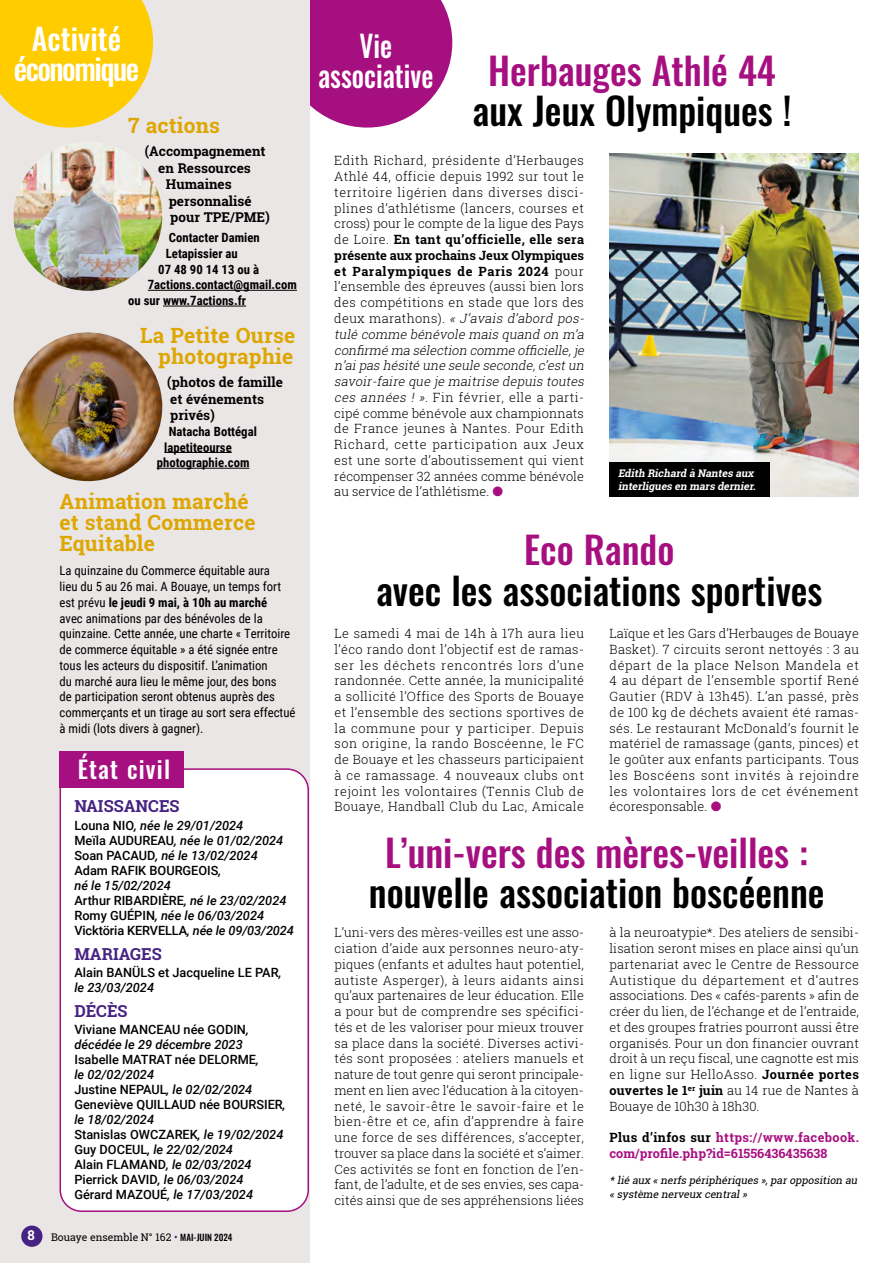
<style>
.page{position:relative;width:893px;height:1263px;background:#fff}
.page>*{position:absolute;margin:0;border:0;box-sizing:border-box;transform-origin:0 0}
.t1{font:500 37.5px "Oswald";color:#000}
.t2{font:500 37.5px "Oswald";color:#a60f80}
.t3{font:500 30px/30px "Oswald";letter-spacing:-.05em;color:#fff;text-align:center}
.t4{font:500 30px/30px "Oswald";color:#fff;text-align:center;scale:.9 1}
.t5{font:500 24px "Oswald";letter-spacing:.05em;color:#fff}
.t6{font:700 21px/21px "Roboto Slab";letter-spacing:.01em;color:#dea600;text-align:right}
.t7{font:700 16.5px "Roboto Slab";color:#462282}
.t8{font:700 13.5px/16.5px "Roboto Slab";color:#000}
.t9{font:300 12.75px/15.8px "Roboto Slab";letter-spacing:.03em;color:#000;text-align:justify}
.t10{font:12.75px/15.8px "Roboto Condensed";color:#000}
.t11{font:500 12.75px/15px "Roboto";color:#000}
.t12{font:italic 500 12.75px/15px "Roboto";color:#000}
.t13{font:700 12.75px "Roboto Condensed";color:#000}
.t14{font:700 12.75px/15.8px "Roboto Slab";letter-spacing:.015em;color:#a60f80}
.t15{font:italic 10.5px/13.5px "Roboto Slab";color:#000}
.t16{font:italic 700 10.5px/13.5px "Roboto Slab";color:#fff}
.t17{font:10.5px "Roboto Slab";color:#000}
.s1{font-weight:700}
.s2{font-style:normal}
.s3{font-style:italic}
.s4{font-weight:700;font-size:13.5px;color:#fff}
.s5{color:#462282}
.s6{font-family:"Oswald";font-weight:500;font-size:9px}
.s7{color:#a60f80}
.s8{color:#000}
</style>
<div class="page">
<img style="left:609px;top:153px;width:250px;height:343px">
<svg style="left:309px;top:0;width:143px;height:128px;background:#b02c8f"></svg>
<div style="left:277px;top:0;width:51px;height:30px;background:#a60f80"></div>
<div style="left:0;top:0;width:309px;height:1263px;background:#e9e6e5"></div>
<hr style="left:148px;top:290px;width:149px;height:1px;background:#000">
<hr style="left:163px;top:306px;width:83px;height:1px;background:#000">
<hr style="left:164px;top:452px;width:68px;height:1px;background:#000">
<hr style="left:157px;top:468px;width:93px;height:1px;background:#000">
<img style="left:14px;top:142px;width:148px;height:149px;border-radius:74px">
<img style="left:14px;top:332px;width:148px;height:149px;border-radius:74px">
<svg style="left:0;top:0;width:153px;height:128px;background:#fccf1e"></svg>
<div style="left:0;top:0;width:30px;height:30px;background:#fc0"></div>
<div style="left:609px;top:462px;width:161px;height:34px;background:#000"></div>
<div style="left:60px;top:769px;width:248px;height:442px;background:#fff;border-radius:21px"></div>
<div style="left:60px;top:768px;width:249px;height:444px;border:2px solid #a60f80;border-radius:21px"></div>
<div style="left:60px;top:751px;width:124px;height:36px;background:#a60f80"></div>
<div style="left:21px;top:1225px;width:22px;height:22px;background:#462282;border-radius:50%"></div>
<h2 class="t3" style="left:14px;top:26px;width:127px">Activité économique</h2>
<h3 class="t6" style="left:128px;top:115px;width:93px">7 actions</h3>
<p class="t8" style="left:145px;top:143px;width:122px">(Accompagnement</p>
<p class="t8" style="left:158px;top:159px;width:94px">en Ressources</p>
<p class="t8" style="left:166px;top:176px;width:67px">Humaines</p>
<p class="t8" style="left:169px;top:192px;width:84px">personnalisé</p>
<p class="t8" style="left:170px;top:209px;width:101px">pour TPE/PME)</p>
<p class="t13" style="left:169px;top:229px;width:93px">Contacter Damien</p>
<p class="t13" style="left:166px;top:244px;width:73px">Letapissier au</p>
<p class="t13" style="left:158px;top:260px;width:102px">07 48 90 14 13 ou à</p>
<p class="t13" style="left:148px;top:276px;width:151px">7actions.contact@gmail.com</p>
<p class="t13" style="left:128px;top:292px;width:119px">ou sur www.7actions.fr</p>
<h3 class="t6" style="left:140px;top:325px;width:157px">La Petite Ourse photographie</h3>
<p class="t8" style="left:167px;top:374px;width:117px">(photos de famille et événements privés)</p>
<p class="t13" style="left:169px;top:422px;width:90px">Natacha Bottégal</p>
<p class="t13" style="left:164px;top:438px;width:69px">lapetiteourse</p>
<p class="t13" style="left:157px;top:454px;width:94px">photographie.com</p>
<h3 class="t6" style="left:60px;top:491px;width:197px;text-align:left">Animation marché et stand Commerce<br>Equitable</h3>
<p class="t10" style="left:60px;top:563px;width:237px">La quinzaine du Commerce équitable aura<br>lieu du 5 au 26 mai. A Bouaye, un temps fort est prévu <span class="s1">le jeudi 9 mai, à 10h au marché<br></span>avec animations par des bénévoles de la quinzaine. Cette année, une charte « Territoire de commerce équitable » a été signée entre tous les acteurs du dispositif. L’animation<br>du marché aura lieu le même jour, des bons<br>de participation seront obtenus auprès des commerçants et un tirage au sort sera effectué à midi (lots divers à gagner).</p>
<h3 class="t5" style="left:78px;top:757px;width:94px">État civil</h3>
<p class="t7" style="left:74px;top:795px;width:107px">NAISSANCES</p>
<p class="t12" style="left:74px;top:817px;width:221px"><span class="s2">Louna NIO</span>, née le 29/01/2024<br><span class="s2">Meïla AUDUREAU</span>, née le 01/02/2024<br><span class="s2">Soan PACAUD</span>, né le 13/02/2024<br><span class="s2">Adam RAFIK BOURGEOIS</span>,<br>né le 15/02/2024<br><span class="s2">Arthur RIBARDIÈRE</span>, né le 23/02/2024<br><span class="s2">Romy GUÉPIN</span>, née le 06/03/2024<br><span class="s2">Vicktöria KERVELLA</span>, née le 09/03/2024</p>
<p class="t7" style="left:74px;top:942px;width:89px">MARIAGES</p>
<p class="t11" style="left:74px;top:964px;width:209px">Alain BANÜLS et Jacqueline LE PAR<span class="s3">, le 23/03/2024</span></p>
<p class="t7" style="left:74px;top:999px;width:55px">DÉCÈS</p>
<p class="t11" style="left:74px;top:1021px;width:213px">Viviane MANCEAU née GODIN<span class="s3">, décédée le 29 décembre 2023<br></span>Isabelle MATRAT née DELORME<span class="s3">,<br>le 02/02/2024<br></span>Justine NEPAUL<span class="s3">, le 02/02/2024<br></span>Geneviève QUILLAUD née BOURSIER<span class="s3">, le 18/02/2024<br></span>Stanislas OWCZAREK<span class="s3">, le 19/02/2024<br></span>Guy DOCEUL<span class="s3">, le 22/02/2024<br></span>Alain FLAMAND<span class="s3">, le 02/03/2024<br></span>Pierrick DAVID<span class="s3">, le 06/03/2024<br></span>Gérard MAZOUÉ<span class="s3">, le 17/03/2024</span></p>
<p class="t17" style="left:27px;top:1230px;width:207px"><span class="s4">8</span> Bouaye ensemble N° 162 <span class="s5">•</span> <span class="s6">MAI-JUIN 2024</span></p>
<h2 class="t4" style="left:318px;top:32px;width:130px">Vie associative</h2>
<h1 class="t2" style="left:488px;top:51px;width:289px">Herbauges Athlé 44</h1>
<h1 class="t1" style="left:472px;top:91px;width:321px">aux Jeux Olympiques !</h1>
<p class="t9" style="left:334px;top:153px;width:254px;text-align:left">Edith Richard, présidente d’Herbauges Athlé 44, officie depuis 1992 sur tout le territoire ligérien dans diverses disci&shy;plines d’athlétisme (lancers, courses et cross) pour le compte de la ligue des Pays de Loire. <span class="s1">En tant qu’officielle, elle sera présente aux prochains Jeux Olympiques et Paralympiques de Paris 2024</span> pour l’ensemble des épreuves (aussi bien lors des compétitions en stade que lors des d e ux ma r ath o n s) . <span class="s3">« J’avais d’abord pos&shy;tulé comme bénévole mais quand on m’a confirmé ma sélection comme officielle,je n’aipas hésité une seule seconde,c’estun savoir-faire que je maitrise depuis toutes ces années ! ».</span> Fin février, elle a parti&shy;cipé comme bénévole aux championnats de France jeunes à Nantes. Pour Edith Richard, cette participation aux Jeux est une sorte d’aboutissement qui vient récompenser 32 années comme bénévole au service de l’athlétisme. <span class="s7">●</span></p>
<p class="t16" style="left:618px;top:466px;width:141px">Edith Richard à Nantes aux interligues en mars dernier.</p>
<h1 class="t2" style="left:524px;top:531px;width:152px">Eco Rando</h1>
<h1 class="t1" style="left:376px;top:571px;width:448px">avec les associations sportives</h1>
<p class="t9" style="left:334px;top:625px;width:251px">Le samedi 4 mai de 14h à 17h aura lieu l’éco rando dont l’objectif est de ramas&shy;ser les déchets rencontrés lors d’une randonnée. Cette année, la municipalité a sollicité l’Office des Sports de Bouaye et l’ensemble des sections sportives de la commune pour y participer. Depuis son origine, la rando Boscéenne, le FC de Bouaye et les chasseurs participaient à ce ramassage. 4 nouveaux clubs ont rejoint les volontaires (Tennis Club de Bouaye, Handball Club du Lac, Amicale</p>
<p class="t9" style="left:609px;top:625px;width:251px">Laïque et les Gars d’Herbauges de Bouaye Basket). 7 circuits seront nettoyés : 3 au départ de la place Nelson Mandela et 4 au départ de l’ensemble sportif René Gautier (RDV à 13h45). L’an passé, près de 100 kg de déchets avaient été ramas&shy;sés. Le restaurant McDonald’s fournit le matériel de ramassage (gants, pinces) et le goûter aux enfants participants. Tous les Boscéens sont invités à rejoindre les volontaires lors de cet événement écoresponsable. <span class="s7">●</span></p>
<h1 class="t2" style="left:385px;top:833px;width:424px">L’uni-vers des mères-veilles :</h1>
<h1 class="t1" style="left:369px;top:873px;width:457px">nouvelle association boscéenne</h1>
<p class="t9" style="left:334px;top:924px;width:251px">L’uni-vers des mères-veilles est une asso&shy;ciation d’aide aux personnes neuro-aty&shy;piques (enfants et adultes haut potentiel, autiste Asperger), à leurs aidants ainsi qu’aux partenaires de leur éducation. Elle a pour but de comprendre ses spécifici&shy;tés et de les valoriser pour mieux trouver sa place dans la société. Diverses activi&shy;tés sont proposées : ateliers manuels et nature de tout genre qui seront principale&shy;ment en lien avec l’éducation à la citoyen&shy;neté, le savoir-être le savoir-faire et le bien-être et ce, afin d’apprendre à faire une force de ses différences, s’accepter, trouver sa place dans la société et s’aimer.<br>Ces activités se font en fonction de l’en&shy;fant, de l’adulte, et de ses envies, ses capa&shy;cités ainsi que de ses appréhensions liées</p>
<p class="t9" style="left:609px;top:924px;width:251px">à la neuroatypie*. Des ateliers de sensibi&shy;lisation seront mises en place ainsi qu’un partenariat avec le Centre de Ressource Autistique du département et d’autres associations. Des « cafés-parents » afin de créer du lien, de l’échange et de l’entraide, et des groupes fratries pourront aussi être organisés. Pour un don financier ouvrant droit à un reçu fiscal, une cagnotte est mis en ligne sur HelloAsso. <span class="s1">Journée portes ouvertes le 1</span><sup>er</sup> <span class="s1">juin</span> au 14 rue de Nantes à Bouaye de 10h30 à 18h30.</p>
<p class="t14" style="left:609px;top:1129px;width:251px"><span class="s8">Plus d’infos sur</span> https://www.facebook. com/profile.php?id=61556436435638</p>
<p class="t15" style="left:609px;top:1173px;width:252px">* lié aux « nerfs périphériques »,paropposition au « système nerveux central»</p>
</div>
